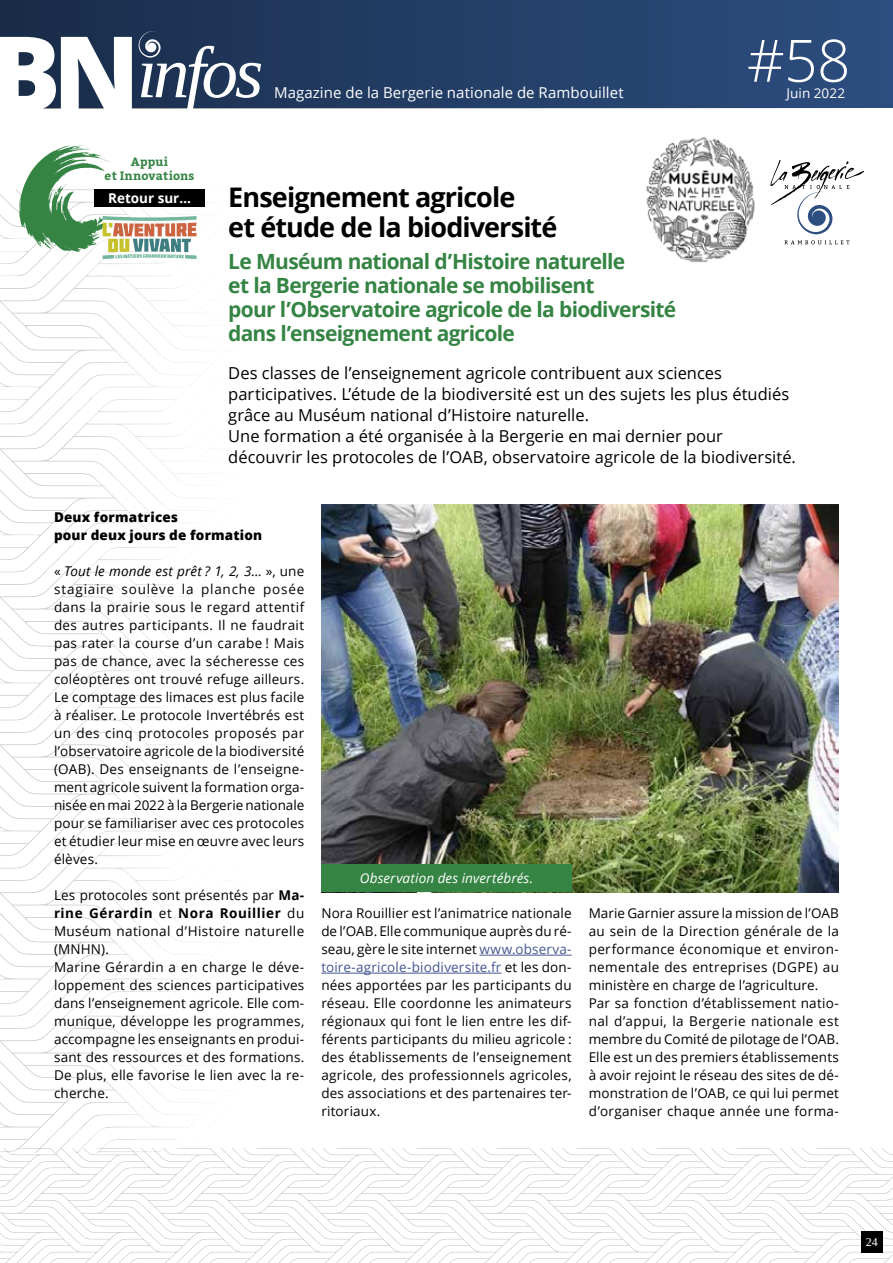
<style>
.page{position:relative;width:893px;height:1263px;background:#fff}
.page>*{position:absolute;margin:0;border:0;box-sizing:border-box;transform-origin:0 0}
.t1{font:800 104.55px "Open Sans";color:#fff}
.t2{font:300 58.5px "Open Sans";color:#fff}
.t3{font:700 27px/30px "Open Sans";letter-spacing:-.035em;color:#000}
.t4{font:700 21px/24px "Open Sans";letter-spacing:-.035em;color:#358444}
.t5{font:16.5px/21px "Open Sans";color:#000}
.t6{font:15px "Open Sans";letter-spacing:.005em;color:#fff}
.t7{font:13.5px/18px "Open Sans";letter-spacing:.015em;color:#000;text-align:justify}
.t8{font:800 13.5px/18px "Open Sans";letter-spacing:.015em;color:#000}
.t9{font:italic 13.5px "Open Sans";letter-spacing:.01em;color:#fff}
.t10{font:700 13.5px "Open Sans";color:#fff}
.t11{font:13.5px "Open Sans";color:#fff}
.t12{font:700 12px/14.4px "Kadwa";letter-spacing:.01em;color:#358444;text-align:center}
.t13{font:12px "Tinos";color:#fff}
.s1{font-style:italic}
.s2{font-weight:700}
.s3{color:#465792}
</style>
<div class="page">
<div style="left:0;top:0;width:893px;height:108px;background:linear-gradient(to right,#192c49,#2d4e80)"></div>
<svg style="left:139px;top:31px;width:122px;height:78px"></svg>
<svg style="left:0;top:189px;width:205px;height:444px"></svg>
<svg style="left:0;top:604px;width:16px;height:29px"></svg>
<svg style="left:0;top:633px;width:193px;height:415px"></svg>
<svg style="left:0;top:1048px;width:893px;height:215px"></svg>
<div style="left:94px;top:189px;width:111px;height:17px;background:#000"></div>
<hr style="left:479px;top:955px;width:93px;height:1px;background:#465792">
<hr style="left:321px;top:973px;width:180px;height:1px;background:#465792">
<svg style="left:19px;top:145px;width:178px;height:114px"></svg>
<img style="left:646px;top:137px;width:109px;height:125px">
<svg style="left:770px;top:160px;width:94px;height:74px"></svg>
<svg style="left:784px;top:240px;width:65px;height:4px"></svg>
<img style="left:321px;top:504px;width:518px;height:388px">
<div style="left:321px;top:864px;width:251px;height:27px;background:#358444"></div>
<h1 class="t1" style="left:-10px;top:-6px;width:151px">BN</h1>
<p class="t6" style="left:274px;top:82px;width:351px">Magazine de la Bergerie nationale de Rambouillet</p>
<h2 class="t2" style="left:747px;top:20px;width:105px">#58</h2>
<p class="t11" style="left:786px;top:84px;width:60px">Juin 2022</p>
<p class="t12" style="left:105px;top:154px;width:91px">Appui<br>et Innovations</p>
<p class="t10" style="left:108px;top:189px;width:84px">Retour sur…</p>
<h3 class="t3" style="left:228px;top:181px;width:331px">Enseignement agricole<br>et étude de la biodiversité</h3>
<h3 class="t4" style="left:228px;top:249px;width:450px">Le Muséum national d’Histoire naturelle<br>et la Bergerie nationale se mobilisent<br>pour l’Observatoire agricole de la biodiversité dans l’enseignement agricole</h3>
<p class="t5" style="left:228px;top:362px;width:569px">Des classes de l’enseignement agricole contribuent aux sciences participatives. L’étude de la biodiversité est un des sujets les plus étudiés grâce au Muséum national d’Histoire naturelle.<br>Une formation a été organisée à la Bergerie en mai dernier pour découvrir les protocoles de l’OAB, observatoire agricole de la biodiversité.</p>
<p class="t8" style="left:54px;top:507px;width:210px">Deux formatrices<br>pour deux jours de formation</p>
<p class="t7" style="left:54px;top:562px;width:252px">« <span class="s1">Tout le monde est prêt ? 1, 2, 3…</span> », une stagiaire soulève la planche posée dans la prairie sous le regard attentif des autres participants. Il ne faudrait pas rater la course d’un carabe ! Mais pas de chance, avec la sécheresse ces coléoptères ont trouvé refuge ailleurs.<br>Le comptage des limaces est plus facile à réaliser. Le protocole Invertébrés est un des cinq protocoles proposés par l’observatoire agricole de la biodiversité (OAB). Des enseignants de l’enseigne&shy;ment agricole suivent la formation orga&shy;nisée en mai 2022 à la Bergerie nationale pour se familiariser avec ces protocoles et étudier leur mise en œuvre avec leurs élèves.</p>
<p class="t7" style="left:54px;top:886px;width:252px;text-align:left">Les protocoles sont présentés par <span class="s2">Ma&shy;rine Gérardin</span> et <span class="s2">Nora Rouillier</span> du Muséum national d’Histoire naturelle (MNHN).<br>Marine Gérardin a en charge le déve&shy;loppement des sciences participatives dans l’enseignement agricole. Elle com&shy;munique, développe les programmes, accompagne les enseignants en produi&shy;sant des ressources et des formations.<br>De plus, elle favorise le lien avec la re&shy;cherche.</p>
<p class="t9" style="left:360px;top:869px;width:175px">Observation des invertébrés.</p>
<p class="t7" style="left:321px;top:904px;width:252px">Nora Rouillier est l’animatrice nationale de l’OAB. Elle communique auprès du ré&shy;seau, gère le site internet <span class="s3">www.observa&shy;toire-agricole-biodiversite.fr</span> et les don&shy;nées apportées par les participants du réseau. Elle coordonne les animateurs régionaux qui font le lien entre les dif&shy;férents participants du milieu agricole : des établissements de l’enseignement agricole, des professionnels agricoles, des associations et des partenaires ter&shy;ritoriaux.</p>
<p class="t7" style="left:589px;top:904px;width:252px;text-align:left">Marie Garnier assure la mission de l’OAB au sein de la Direction générale de la performance économique et environ&shy;nementale des entreprises (DGPE) au ministère en charge de l’agriculture.<br>Par sa fonction d’établissement natio&shy;nal d’appui, la Bergerie nationale est membre du Comité de pilotage de l’OAB.<br>Elle est un des premiers établissements à avoir rejoint le réseau des sites de dé&shy;monstration de l’OAB, ce qui lui permet d’organiser chaque année une forma-</p>
<p class="t13" style="left:866px;top:1234px;width:13px">24</p>
</div>
